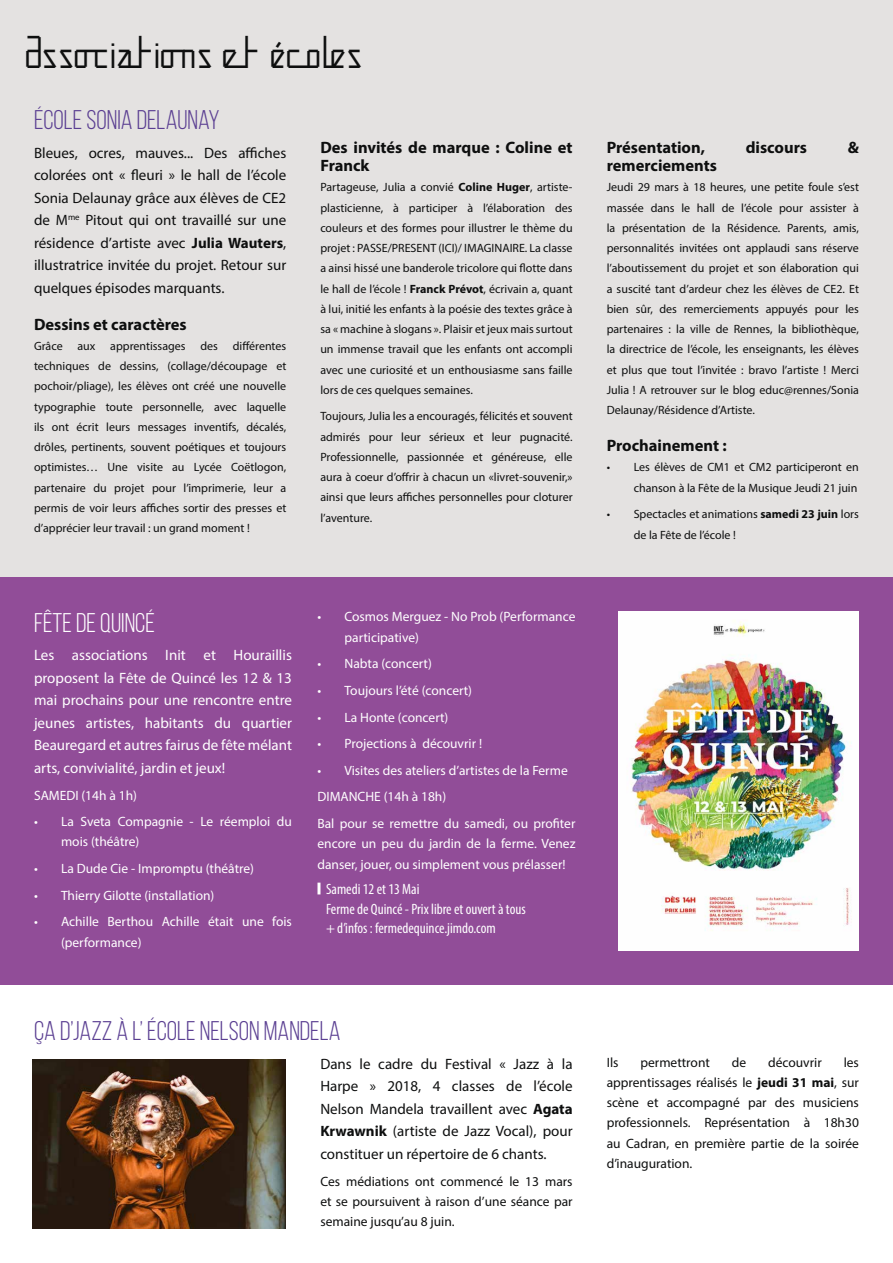
<style>
.page{position:relative;width:893px;height:1263px;background:#fff}
.page>*{position:absolute;margin:0;border:0;box-sizing:border-box;transform-origin:0 0}
.t1{font:45px "Le Cadran";color:#0e0f0f}
.t2{font:27px "Bebas Neue";color:#5b3f92}
.t3{font:27px "Bebas Neue";color:#fff}
.t4{font:700 16.5px/18px "Myriad Pro";color:#0e0f0f}
.t5{font:15px/22.5px "Myriad Pro";color:#0e0f0f;text-align:justify}
.t6{font:15px/22.5px "Myriad Pro";color:#fff;text-align:justify}
.t7{font:condensed 15px/19.5px "Myriad Pro";color:#fff}
.t8{font:13.5px/20.2px "Myriad Pro";color:#fff}
.t9{font:13.5px/20.2px "Myriad Pro";color:#0e0f0f;text-align:justify}
.t10{font:12px/20.2px "Myriad Pro";color:#0e0f0f;text-align:justify}
.s1{font-weight:700}
</style>
<div class="page">
<div style="left:0;top:0;width:893px;height:75px;background:#e4e2e1"></div>
<div style="left:0;top:74px;width:893px;height:509px;background:#e4e2e1"></div>
<img style="left:33px;top:1060px;width:252px;height:168px">
<div style="left:0;top:577px;width:893px;height:408px;background:#914d98"></div>
<svg style="left:317px;top:883px;width:3px;height:11px"></svg>
<img style="left:619px;top:611px;width:240px;height:340px">
<h1 class="t1" style="left:26px;top:28px;width:339px">Associations et écoles</h1>
<h2 class="t2" style="left:34px;top:105px;width:187px">ÉCOLE SONIA DELAUNAY</h2>
<p class="t5" style="left:34px;top:141px;width:254px">Bleues, ocres, mauves... Des affiches colorées ont « fleuri » le hall de l’école Sonia Delaunay grâce aux élèves de CE2 de M<sup>me</sup> Pitout qui ont travaillé sur une résidence d’artiste avec <span class="s1">Julia Wauters</span>, illustratrice invitée du projet. Retour sur quelques épisodes marquants.</p>
<h3 class="t4" style="left:34px;top:315px;width:154px">Dessins et caractères</h3>
<p class="t10" style="left:34px;top:336px;width:254px">Grâce aux apprentissages des différentes techniques de dessins, (collage/découpage et pochoir/pliage), les élèves ont créé une nouvelle typographie toute personnelle, avec laquelle ils ont écrit leurs messages inventifs, décalés, drôles, pertinents, souvent poétiques et toujours optimistes… Une visite au Lycée Coëtlogon, partenaire du projet pour l’imprimerie, leur a permis de voir leurs affiches sortir des presses et d’apprécier leur travail : un grand moment !</p>
<h3 class="t4" style="left:320px;top:138px;width:254px">Des invités de marque : Coline et<br>Franck</h3>
<p class="t10" style="left:320px;top:177px;width:254px">Partageuse, Julia a convié <span class="s1">Coline Huger</span>, artiste&shy;plasticienne, à participer à l’élaboration des couleurs et des formes pour illustrer le thème du projet : PASSE/PRESENT (ICI)/ IMAGINAIRE. La classe a ainsi hissé une banderole tricolore qui flotte dans le hall de l’école ! <span class="s1">Franck Prévot</span>, écrivain a, quant à lui, initié les enfants à la poésie des textes grâce à sa « machine à slogans ». Plaisir et jeux mais surtout un immense travail que les enfants ont accompli avec une curiosité et un enthousiasme sans faille lors de ces quelques semaines.</p>
<p class="t10" style="left:320px;top:406px;width:254px">Toujours, Julia les a encouragés, félicités et souvent admirés pour leur sérieux et leur pugnacité.<br>Professionnelle, passionnée et généreuse, elle aura à coeur d’offrir à chacun un «livret-souvenir,» ainsi que leurs affiches personnelles pour cloturer l’aventure.</p>
<h2 class="t3" style="left:34px;top:608px;width:122px">FÊTE DE QUINCÉ</h2>
<p class="t6" style="left:34px;top:644px;width:259px">Les associations Init et Houraillis proposent la Fête de Quincé les 12 &amp; 13 mai prochains pour une rencontre entre jeunes artistes, habitants du quartier Beauregard et autres fairus de fête mélant arts, convivialité, jardin et jeux!</p>
<p class="t8" style="left:34px;top:785px;width:105px">SAMEDI (14h à 1h)</p>
<p class="t8" style="left:61px;top:811px;width:232px;text-indent:-27px">• La Sveta Compagnie - Le réemploi du mois (théâtre)</p>
<p class="t8" style="left:34px;top:858px;width:222px">• La Dude Cie - Impromptu (théâtre)</p>
<p class="t8" style="left:34px;top:885px;width:182px">• Thierry Gilotte (installation)</p>
<p class="t8" style="left:61px;top:911px;width:232px;text-indent:-27px">• Achille Berthou Achille était une fois (performance)</p>
<p class="t8" style="left:344px;top:606px;width:232px;text-indent:-27px">• Cosmos Merguez - No Prob (Performance participative)</p>
<p class="t8" style="left:317px;top:653px;width:116px">• Nabta (concert)</p>
<p class="t8" style="left:317px;top:680px;width:156px">• Toujours l’été (concert)</p>
<p class="t8" style="left:317px;top:707px;width:132px">• La Honte (concert)</p>
<p class="t8" style="left:317px;top:733px;width:166px">• Projections à découvrir !</p>
<p class="t8" style="left:317px;top:757px;width:259px;line-height:26.5px">• Visites des ateliers d’artistes de la Ferme<br>DIMANCHE (14h à 18h)<br>Bal pour se remettre du samedi, ou profiter</p>
<p class="t8" style="left:317px;top:833px;width:259px">encore un peu du jardin de la ferme. Venez danser, jouer, ou simplement vous prélasser!</p>
<p class="t7" style="left:326px;top:879px;width:201px">Samedi 12 et 13 Mai<br>Ferme de Quincé - Prix libre et ouvert à tous + d’infos : fermedequince.jimdo.com</p>
<h2 class="t2" style="left:34px;top:1016px;width:308px">ÇA D’JAZZ À L’ ÉCOLE NELSON MANDELA</h2>
<p class="t5" style="left:320px;top:1052px;width:254px">Dans le cadre du Festival « Jazz à la Harpe » 2018, 4 classes de l’école Nelson Mandela travaillent avec <span class="s1">Agata Krwawnik</span> (artiste de Jazz Vocal), pour constituer un répertoire de 6 chants.</p>
<p class="t9" style="left:320px;top:1171px;width:254px">Ces médiations ont commencé le 13 mars et se poursuivent à raison d’une séance par semaine jusqu’au 8 juin.</p>
<h3 class="t4" style="left:607px;top:138px;width:100px">Présentation,</h3>
<h3 class="t4" style="left:746px;top:138px;width:63px">discours</h3>
<h3 class="t4" style="left:848px;top:138px;width:13px">&amp;</h3>
<h3 class="t4" style="left:607px;top:156px;width:112px">remerciements</h3>
<p class="t10" style="left:607px;top:177px;width:254px">Jeudi 29 mars à 18 heures, une petite foule s’est massée dans le hall de l’école pour assister à la présentation de la Résidence. Parents, amis, personnalités invitées ont applaudi sans réserve l’aboutissement du projet et son élaboration qui a suscité tant d’ardeur chez les élèves de CE2. Et bien sûr, des remerciements appuyés pour les partenaires : la ville de Rennes, la bibliothèque, la directrice de l’école, les enseignants, les élèves et plus que tout l’invitée : bravo l’artiste ! Merci Julia ! A retrouver sur le blog educ@rennes/Sonia Delaunay/Résidence d’Artiste.</p>
<h3 class="t4" style="left:607px;top:436px;width:122px">Prochainement :</h3>
<p class="t10" style="left:607px;top:457px;width:254px;text-align:right">• Les élèves de CM1 et CM2 participeront en chanson à la Fête de la Musique Jeudi 21 juin</p>
<p class="t10" style="left:634px;top:504px;width:227px;text-indent:-27px">• Spectacles et animations <span class="s1">samedi 23 juin</span> lors de la Fête de l’école !</p>
<p class="t9" style="left:607px;top:1052px;width:254px;text-indent:237px">les apprentissages réalisés le <span class="s1">jeudi 31 mai</span>, sur scène et accompagné par des musiciens professionnels. Représentation à 18h30 au Cadran, en première partie de la soirée d’inauguration.</p>
<p class="t9" style="left:607px;top:1052px;width:13px">Ils</p>
<p class="t9" style="left:640px;top:1052px;width:71px">permettront</p>
<p class="t9" style="left:732px;top:1052px;width:16px">de</p>
<p class="t9" style="left:768px;top:1052px;width:55px">découvrir</p>
</div>
